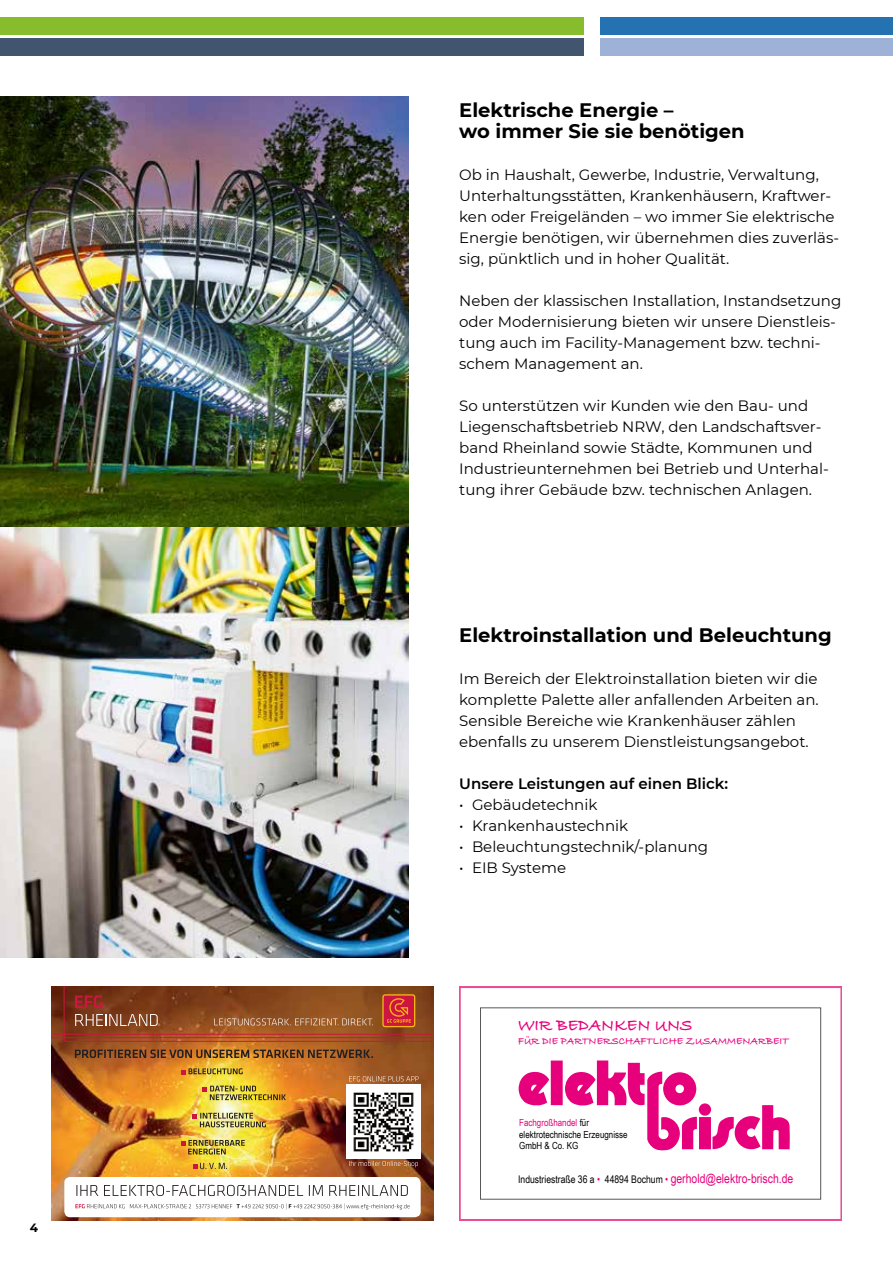
<style>
.page{position:relative;width:893px;height:1263px;background:#fff}
.page>*{position:absolute;margin:0;border:0;box-sizing:border-box;transform-origin:0 0}
.t1{font:700 19.5px/21px "Montserrat";color:#000}
.t2{font:700 17.7px "Bradley Hand ITCTT";letter-spacing:.01em;color:#e6007c;scale:.93 1}
.t3{font:15px/21px "Montserrat";color:#000}
.t4{font:600 15px "Montserrat";color:#000}
.t5{font:700 12px "Montserrat";color:#000}
.t6{font:700 10.95px "Bradley Hand ITCTT";letter-spacing:.01em;color:#e6007c;scale:.93 1}
.t7{font:10.5px "Arial Narrow";color:#000}
.t8{font:9.75px/11.7px "Arial Narrow";color:#000}
.s1{color:#e6007c}
.s2{font-size:12.75px;color:#e6007c}
</style>
<div class="page">
<img style="left:51px;top:986px;width:383px;height:234px">
<hr style="left:51px;top:1034px;width:383px;height:1px;background:#cd163f">
<hr style="left:51px;top:1037px;width:383px;height:1px;background:#cd163f">
<div style="left:64px;top:1177px;width:357px;height:40px;background:#fff;border-radius:6px"></div>
<svg style="left:76px;top:1185px;width:332px;height:11px"></svg>
<svg style="left:181px;top:1068px;width:62px;height:6px"></svg>
<svg style="left:203px;top:1086px;width:83px;height:14px"></svg>
<svg style="left:193px;top:1113px;width:73px;height:14px"></svg>
<svg style="left:181px;top:1140px;width:64px;height:14px"></svg>
<svg style="left:64px;top:986px;width:370px;height:72px;background:#954c25"></svg>
<svg style="left:193px;top:1163px;width:34px;height:6px"></svg>
<img style="left:347px;top:1085px;width:73px;height:73px">
<svg style="left:349px;top:1076px;width:69px;height:5px"></svg>
<svg style="left:349px;top:1161px;width:69px;height:6px"></svg>
<svg style="left:75px;top:1203px;width:339px;height:18px"></svg>
<svg style="left:430px;top:1213px;width:4px;height:8px"></svg>
<svg style="left:459px;top:986px;width:383px;height:234px"></svg>
<div style="left:480px;top:1007px;width:341px;height:192px;border:1px solid #555756"></div>
<div style="left:699px;top:1117px;width:12px;height:32px;background:#e6007c"></div>
<svg style="left:712px;top:1105px;width:78px;height:44px"></svg>
<svg style="left:519px;top:1060px;width:178px;height:90px"></svg>
<div style="left:699px;top:1103px;width:12px;height:13px;background:#e6007c;border-radius:50%"></div>
<img style="left:0;top:96px;width:408px;height:861px">
<div style="left:0;top:17px;width:584px;height:17px;background:#87bd2d"></div>
<div style="left:0;top:38px;width:584px;height:17px;background:#41556e"></div>
<div style="left:601px;top:17px;width:292px;height:17px;background:#2472b1"></div>
<div style="left:601px;top:38px;width:292px;height:17px;background:#9eb1d6"></div>
<p class="t5" style="left:30px;top:1219px;width:10px">4</p>
<h1 class="t1" style="left:459px;top:99px;width:287px">Elektrische Energie –<br>wo immer Sie sie benötigen</h1>
<p class="t3" style="left:459px;top:164px;width:381px">Ob in Haushalt, Gewerbe, Industrie, Verwaltung, Unterhaltungsstätten, Krankenhäusern, Kraftwer&shy;ken oder Freigeländen – wo immer Sie elektrische Energie benötigen, wir übernehmen dies zuverläs&shy;sig, pünktlich und in hoher Qualität.</p>
<p class="t3" style="left:459px;top:290px;width:384px">Neben der klassischen Installation, Instandsetzung oder Modernisierung bieten wir unsere Dienstleis&shy;tung auch im Facility-Management bzw. techni&shy;schem Management an.</p>
<p class="t3" style="left:459px;top:395px;width:371px">So unterstützen wir Kunden wie den Bau- und Liegenschaftsbetrieb NRW, den Landschaftsver&shy;band Rheinland sowie Städte, Kommunen und Industrieunternehmen bei Betrieb und Unterhal&shy;tung ihrer Gebäude bzw. technischen Anlagen.</p>
<h1 class="t1" style="left:459px;top:624px;width:374px">Elektroinstallation und Beleuchtung</h1>
<p class="t3" style="left:459px;top:668px;width:361px">Im Bereich der Elektroinstallation bieten wir die komplette Palette aller anfallenden Arbeiten an.<br>Sensible Bereiche wie Krankenhäuser zählen ebenfalls zu unserem Dienstleistungsangebot.</p>
<p class="t4" style="left:459px;top:773px;width:270px">Unsere Leistungen auf einen Blick:</p>
<p class="t3" style="left:459px;top:794px;width:140px">• Gebäudetechnik</p>
<p class="t3" style="left:459px;top:815px;width:171px">• Krankenhaustechnik</p>
<p class="t3" style="left:459px;top:836px;width:250px">• Beleuchtungstechnik/-planung</p>
<p class="t3" style="left:459px;top:857px;width:108px">• EIB Systeme</p>
<p class="t2" style="left:518px;top:1012px;width:189px">WIR BEDANKEN UNS</p>
<p class="t6" style="left:518px;top:1032px;width:292px">FÜR DIE PARTNERSCHAFTLICHE ZUSAMMENARBEIT</p>
<p class="t8" style="left:519px;top:1116px;width:110px"><span class="s1">Fachgroßhandel</span> für elektrotechnische Erzeugnisse<br>GmbH &amp; Co. KG</p>
<p class="t7" style="left:518px;top:1172px;width:277px">Industriestraße 36 a <span class="s1">•</span> 44894 Bochum <span class="s1">•</span> <span class="s2">gerhold@elektro-brisch.de</span></p>
</div>
